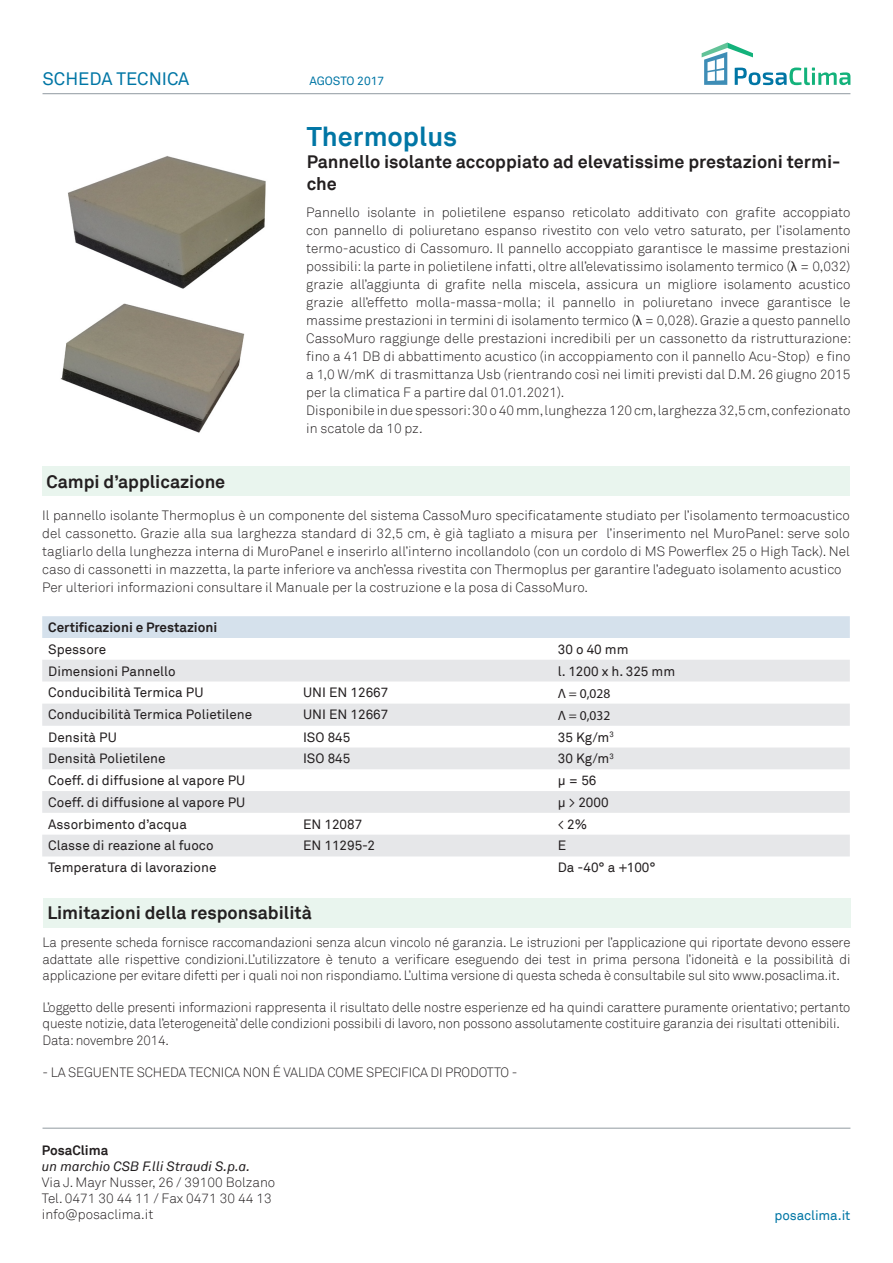
<style>
.page{position:relative;width:893px;height:1263px;background:#fff}
.page>*{position:absolute;margin:0;border:0;box-sizing:border-box;transform-origin:0 0}
.descrizione_prodotto{font:700 27px "Akkurat";color:#0076a5}
.t1{font:700 18px/21.6px "Akkurat";color:#231f20}
.TABULAZIONI{font:18px "Akkurat";color:#0076a5}
.descrizione_prodotto-2{font:300 13.5px/18px "Akkurat";letter-spacing:-.01em;color:#231f20;text-align:justify}
.descrizione_prodotto-3{font:13.5px "Akkurat";color:#231f20}
.descrizione_prodotto-4{font:700 13.5px "Akkurat";color:#231f20}
.t2{font:italic 13.5px "Akkurat";color:#231f20}
.descrizione_prodotto-5{font:13.5px "Myriad Pro";color:#231f20}
.t3{font:13.5px "Akkurat";letter-spacing:-.01em;color:#0076a5}
.TABULAZIONI-2{font:12px "Akkurat";color:#0076a5}
.s1{font-family:"Myriad Pro";font-weight:400}
</style>
<div class="page">
<svg style="left:702px;top:43px;width:148px;height:42px"></svg>
<hr style="left:43px;top:93px;width:807px;height:1px;background:#9da5ab">
<hr style="left:43px;top:1127px;width:807px;height:2px;background:#9da5ab">
<div style="left:43px;top:898px;width:807px;height:29px;background:#e9f5ee"></div>
<div style="left:42px;top:467px;width:808px;height:29px;background:#e9f5ee"></div>
<div style="left:42px;top:616px;width:808px;height:22px;background:#d5e1ec"></div>
<svg style="left:42px;top:660px;width:808px;height:196px;fill:#e6e7e9"></svg>
<img style="left:68px;top:156px;width:198px;height:133px">
<img style="left:60px;top:303px;width:185px;height:130px">
<p class="TABULAZIONI" style="left:43px;top:68px;width:148px">SCHEDA TECNICA</p>
<p class="TABULAZIONI-2" style="left:309px;top:74px;width:76px">AGOSTO 2017</p>
<p class="descrizione_prodotto" style="left:307px;top:120px;width:152px">Thermoplus</p>
<p class="t1" style="left:307px;top:151px;width:535px">Pannello isolante accoppiato ad elevatissime prestazioni termi&shy;che</p>
<p class="t1" style="left:46px;top:471px;width:180px">Campi d’applicazione</p>
<p class="descrizione_prodotto-2" style="left:306px;top:204px;width:546px">Pannello isolante in polietilene espanso reticolato additivato con grafite accoppiato con pannello di poliuretano espanso rivestito con velo vetro saturato, per l’isolamento termo-acustico di Cassomuro. Il pannello accoppiato garantisce le massime prestazioni possibili: la parte in polietilene infatti, oltre all’elevatissimo isolamento termico (<span class="s1">λ</span> = 0,032) grazie all’aggiunta di grafite nella miscela, assicura un migliore isolamento acustico grazie all’effetto molla-massa-molla; il pannello in poliuretano invece garantisce le massime prestazioni in termini di isolamento termico (<span class="s1">λ</span> = 0,028). Grazie a questo pannello CassoMuro raggiunge delle prestazioni incredibili per un cassonetto da ristrutturazione: fino a 41 DB di abbattimento acustico (in accoppiamento con il pannello Acu-Stop) e fino a 1,0 W/mK di trasmittanza Usb (rientrando così nei limiti previsti dal D.M. 26 giugno 2015 per la climatica F a partire dal 01.01.2021).</p>
<p class="descrizione_prodotto-2" style="left:306px;top:402px;width:546px">Disponibile in due spessori: 30 o 40 mm, lunghezza 120 cm, larghezza 32,5 cm, confezionato in scatole da 10 pz.</p>
<p class="descrizione_prodotto-2" style="left:42px;top:506px;width:809px">Il pannello isolante Thermoplus è un componente del sistema CassoMuro specificatamente studiato per l’isolamento termoacustico del cassonetto. Grazie alla sua larghezza standard di 32,5 cm, è già tagliato a misura per l’inserimento nel MuroPanel: serve solo tagliarlo della lunghezza interna di MuroPanel e inserirlo all’interno incollandolo (con un cordolo di MS Powerflex 25 o High Tack). Nel caso di cassonetti in mazzetta, la parte inferiore va anch’essa rivestita con Thermoplus per garantire l’adeguato isolamento acustico</p>
<p class="descrizione_prodotto-2" style="left:42px;top:578px;width:547px">Per ulteriori informazioni consultare il Manuale per la costruzione e la posa di CassoMuro.</p>
<p class="descrizione_prodotto-4" style="left:48px;top:619px;width:171px">Certificazioni e Prestazioni</p>
<p class="descrizione_prodotto-3" style="left:48px;top:641px;width:60px">Spessore</p>
<p class="descrizione_prodotto-3" style="left:558px;top:641px;width:72px">30 o 40 mm</p>
<p class="descrizione_prodotto-3" style="left:48px;top:663px;width:129px">Dimensioni Pannello</p>
<p class="descrizione_prodotto-3" style="left:558px;top:663px;width:119px">l. 1200 x h. 325 mm</p>
<p class="descrizione_prodotto-3" style="left:48px;top:685px;width:157px">Conducibilità Termica PU</p>
<p class="descrizione_prodotto-3" style="left:303px;top:685px;width:87px">UNI EN 12667</p>
<p class="descrizione_prodotto-5" style="left:558px;top:685px;width:54px">Λ = 0,028</p>
<p class="descrizione_prodotto-3" style="left:48px;top:707px;width:205px">Conducibilità Termica Polietilene</p>
<p class="descrizione_prodotto-3" style="left:303px;top:707px;width:87px">UNI EN 12667</p>
<p class="descrizione_prodotto-5" style="left:558px;top:707px;width:54px">Λ = 0,032</p>
<p class="descrizione_prodotto-3" style="left:48px;top:729px;width:70px">Densità PU</p>
<p class="descrizione_prodotto-3" style="left:303px;top:729px;width:49px">ISO 845</p>
<p class="descrizione_prodotto-3" style="left:558px;top:729px;width:58px">35 Kg/m<sup>3</sup></p>
<p class="descrizione_prodotto-3" style="left:48px;top:751px;width:119px">Densità Polietilene</p>
<p class="descrizione_prodotto-3" style="left:303px;top:751px;width:49px">ISO 845</p>
<p class="descrizione_prodotto-3" style="left:558px;top:751px;width:58px">30 Kg/m<sup>3</sup></p>
<p class="descrizione_prodotto-3" style="left:48px;top:772px;width:199px">Coeff. di diffusione al vapore PU</p>
<p class="descrizione_prodotto-3" style="left:558px;top:772px;width:40px">µ = 56</p>
<p class="descrizione_prodotto-3" style="left:48px;top:794px;width:199px">Coeff. di diffusione al vapore PU</p>
<p class="descrizione_prodotto-3" style="left:558px;top:794px;width:52px">µ &gt; 2000</p>
<p class="descrizione_prodotto-3" style="left:48px;top:816px;width:140px">Assorbimento d’acqua</p>
<p class="descrizione_prodotto-3" style="left:303px;top:816px;width:61px">EN 12087</p>
<p class="descrizione_prodotto-3" style="left:558px;top:816px;width:31px">&lt; 2%</p>
<p class="descrizione_prodotto-3" style="left:48px;top:838px;width:167px">Classe di reazione al fuoco</p>
<p class="descrizione_prodotto-3" style="left:303px;top:838px;width:74px">EN 11295-2</p>
<p class="descrizione_prodotto-3" style="left:558px;top:838px;width:10px">E</p>
<p class="descrizione_prodotto-3" style="left:48px;top:860px;width:170px">Temperatura di lavorazione</p>
<p class="descrizione_prodotto-3" style="left:558px;top:860px;width:99px">Da -40° a +100°</p>
<p class="t1" style="left:47px;top:902px;width:266px">Limitazioni della responsabilità</p>
<p class="descrizione_prodotto-2" style="left:43px;top:935px;width:809px;line-height:16.2px">La presente scheda fornisce raccomandazioni senza alcun vincolo né garanzia. Le istruzioni per l’applicazione qui riportate devono essere adattate alle rispettive condizioni.L’utilizzatore è tenuto a verificare eseguendo dei test in prima persona l’idoneità e la possibilità di applicazione per evitare difetti per i quali noi non rispondiamo. L’ultima versione di questa scheda è consultabile sul sito www.posaclima.it.</p>
<p class="descrizione_prodotto-2" style="left:43px;top:1000px;width:809px;line-height:16.2px">L’oggetto delle presenti informazioni rappresenta il risultato delle nostre esperienze ed ha quindi carattere puramente orientativo; pertanto queste notizie, data l’eterogeneità’ delle condizioni possibili di lavoro, non possono assolutamente costituire garanzia dei risultati ottenibili.</p>
<p class="descrizione_prodotto-2" style="left:43px;top:1031px;width:128px">Data: novembre 2014.</p>
<p class="descrizione_prodotto-2" style="left:43px;top:1063px;width:476px">- LA SEGUENTE SCHEDA TECNICA NON É VALIDA COME SPECIFICA DI PRODOTTO -</p>
<p class="descrizione_prodotto-4" style="left:42px;top:1141px;width:68px">PosaClima</p>
<p class="t2" style="left:42px;top:1158px;width:210px">un marchio CSB F.lli Straudi S.p.a.</p>
<p class="descrizione_prodotto-2" style="left:42px;top:1173px;width:235px">Via J. Mayr Nusser, 26 / 39100 Bolzano</p>
<p class="descrizione_prodotto-2" style="left:42px;top:1190px;width:231px">Tel. 0471 30 44 11 / Fax 0471 30 44 13</p>
<p class="descrizione_prodotto-2" style="left:42px;top:1206px;width:113px">info@posaclima.it</p>
<p class="t3" style="left:774px;top:1207px;width:77px">posaclima.it</p>
</div>
